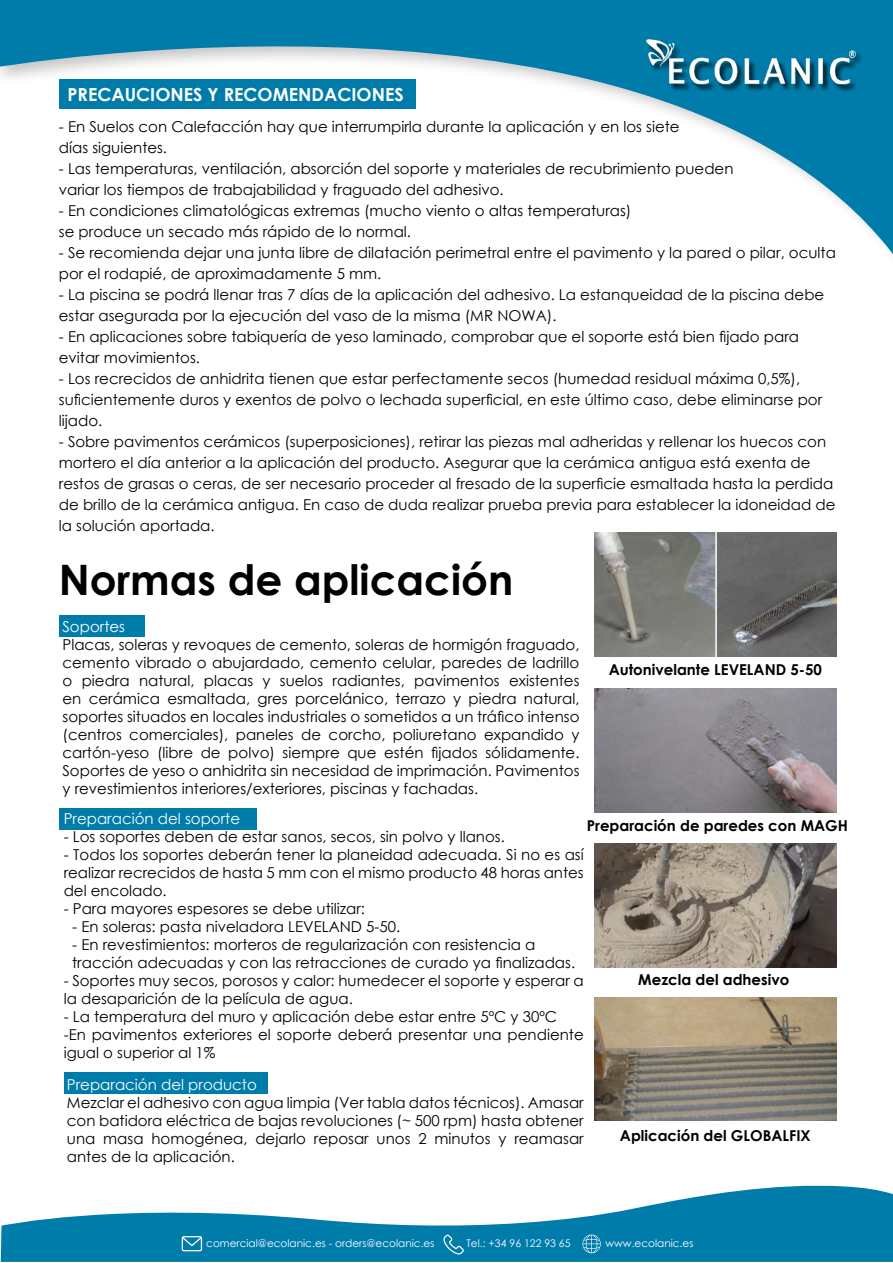
<style>
.page{position:relative;width:893px;height:1263px;background:#fff}
.page>*{position:absolute;margin:0;border:0;box-sizing:border-box;transform-origin:0 0}
.t1{font:700 42px "Century Gothic";color:#000}
.t2{font:700 18px "Century Gothic";color:#fff}
.t3{font:15px/18px "Century Gothic";color:#000}
.t4{font:700 15px "Century Gothic";color:#000}
.t5{font:15px "Century Gothic";color:#fff}
.t6{font:10.5px "Century Gothic";color:#fff}
</style>
<div class="page">
<div style="left:59px;top:808px;width:198px;height:21px;background:#007caa"></div>
<div style="left:64px;top:1073px;width:204px;height:21px;background:#007caa"></div>
<div style="left:59px;top:616px;width:86px;height:21px;background:#007caa"></div>
<svg style="left:1px;top:1185px;width:892px;height:77px;fill:#007caa"></svg>
<svg style="left:582px;top:1234px;width:19px;height:19px"></svg>
<svg style="left:182px;top:1236px;width:20px;height:15px"></svg>
<svg style="left:443px;top:1234px;width:21px;height:20px"></svg>
<svg style="left:0;top:0;width:893px;height:255px"></svg>
<div style="left:646px;top:40px;width:217px;height:52px;background:#000;opacity:.75"></div>
<img style="left:642px;top:38px;width:217px;height:51px">
<div style="left:59px;top:79px;width:356px;height:30px;background:#007caa"></div>
<img style="left:594px;top:533px;width:242px;height:124px">
<img style="left:594px;top:688px;width:242px;height:124px">
<img style="left:594px;top:844px;width:242px;height:123px">
<img style="left:594px;top:997px;width:242px;height:124px">
<p class="t2" style="left:68px;top:81px;width:338px">PRECAUCIONES Y RECOMENDACIONES</p>
<p class="t3" style="left:59px;top:116px;width:622px;line-height:21px">- En Suelos con Calefacción hay que interrumpirla durante la aplicación y en los siete días siguientes.</p>
<p class="t3" style="left:59px;top:158px;width:676px;line-height:21px">- Las temperaturas, ventilación, absorción del soporte y materiales de recubrimiento pueden variar los tiempos de trabajabilidad y fraguado del adhesivo.</p>
<p class="t3" style="left:59px;top:200px;width:574px;line-height:21px">- En condiciones climatológicas extremas (mucho viento o altas temperaturas) se produce un secado más rápido de lo normal.</p>
<p class="t3" style="left:59px;top:242px;width:779px;line-height:21px">- Se recomienda dejar una junta libre de dilatación perimetral entre el pavimento y la pared o pilar, oculta por el rodapié, de aproximadamente 5 mm.</p>
<p class="t3" style="left:59px;top:284px;width:767px;line-height:21px">- La piscina se podrá llenar tras 7 días de la aplicación del adhesivo. La estanqueidad de la piscina debe estar asegurada por la ejecución del vaso de la misma (MR NOWA).</p>
<p class="t3" style="left:59px;top:326px;width:742px;line-height:21px">- En aplicaciones sobre tabiquería de yeso laminado, comprobar que el soporte está bien fijado para evitar movimientos.</p>
<p class="t3" style="left:59px;top:368px;width:765px;line-height:21px">- Los recrecidos de anhidrita tienen que estar perfectamente secos (humedad residual máxima 0,5%), suficientemente duros y exentos de polvo o lechada superficial, en este último caso, debe eliminarse por lijado.</p>
<p class="t3" style="left:59px;top:431px;width:778px;line-height:21px">- Sobre pavimentos cerámicos (superposiciones), retirar las piezas mal adheridas y rellenar los huecos con mortero el día anterior a la aplicación del producto. Asegurar que la cerámica antigua está exenta de restos de grasas o ceras, de ser necesario proceder al fresado de la superficie esmaltada hasta la perdida de brillo de la cerámica antigua. En caso de duda realizar prueba previa para establecer la idoneidad de la solución aportada.</p>
<h1 class="t1" style="left:59px;top:548px;width:456px">Normas de aplicación</h1>
<p class="t5" style="left:63px;top:616px;width:64px">Soportes</p>
<p class="t3" style="left:63px;top:636px;width:518px;text-align:justify">Placas, soleras y revoques de cemento, soleras de hormigón fraguado, cemento vibrado o abujardado, cemento celular, paredes de ladrillo o piedra natural, placas y suelos radiantes, pavimentos existentes en cerámica esmaltada, gres porcelánico, terrazo y piedra natural, soportes situados en locales industriales o sometidos a un tráfico intenso (centros comerciales), paneles de corcho, poliuretano expandido y cartón-yeso (libre de polvo) siempre que estén fijados sólidamente.<br>Soportes de yeso o anhidrita sin necesidad de imprimación. Pavimentos y revestimientos interiores/exteriores, piscinas y fachadas.</p>
<p class="t4" style="left:609px;top:658px;width:215px">Autonivelante LEVELAND 5-50</p>
<p class="t5" style="left:64px;top:808px;width:178px">Preparación del soporte</p>
<p class="t3" style="left:64px;top:827px;width:443px">- Los soportes deben de estar sanos, secos, sin polvo y llanos.</p>
<p class="t3" style="left:64px;top:845px;width:522px;text-align:justify">- Todos los soportes deberán tener la planeidad adecuada. Si no es así realizar recrecidos de hasta 5 mm con el mismo producto 48 horas antes del encolado.</p>
<p class="t3" style="left:64px;top:899px;width:303px">- Para mayores espesores se debe utilizar:</p>
<p class="t3" style="left:72px;top:917px;width:330px">- En soleras: pasta niveladora LEVELAND 5-50.</p>
<p class="t3" style="left:72px;top:935px;width:504px">- En revestimientos: morteros de regularización con resistencia a tracción adecuadas y con las retracciones de curado ya finalizadas.</p>
<p class="t3" style="left:64px;top:971px;width:522px">- Soportes muy secos, porosos y calor: humedecer el soporte y esperar a la desaparición de la película de agua.</p>
<p class="t3" style="left:64px;top:1007px;width:522px">- La temperatura del muro y aplicación debe estar entre 5ºC y 30ºC<br>-En pavimentos exteriores el soporte deberá presentar una pendiente igual o superior al 1%</p>
<p class="t5" style="left:67px;top:1074px;width:191px">Preparación del producto</p>
<p class="t3" style="left:67px;top:1093px;width:518px;text-align:justify">Mezclar el adhesivo con agua limpia (Ver tabla datos técnicos). Amasar con batidora eléctrica de bajas revoluciones (~ 500 rpm) hasta obtener una masa homogénea, dejarlo reposar unos 2 minutos y reamasar antes de la aplicación.</p>
<p class="t4" style="left:587px;top:814px;width:263px">Preparación de paredes con MAGH</p>
<p class="t4" style="left:638px;top:968px;width:153px">Mezcla del adhesivo</p>
<p class="t4" style="left:620px;top:1124px;width:192px">Aplicación del GLOBALFIX</p>
<p class="t6" style="left:206px;top:1236px;width:230px">comercial@ecolanic.es - orders@ecolanic.es</p>
<p class="t6" style="left:466px;top:1236px;width:106px">Tel.: +34 96 122 93 65</p>
<p class="t6" style="left:605px;top:1236px;width:89px">www.ecolanic.es</p>
</div>
